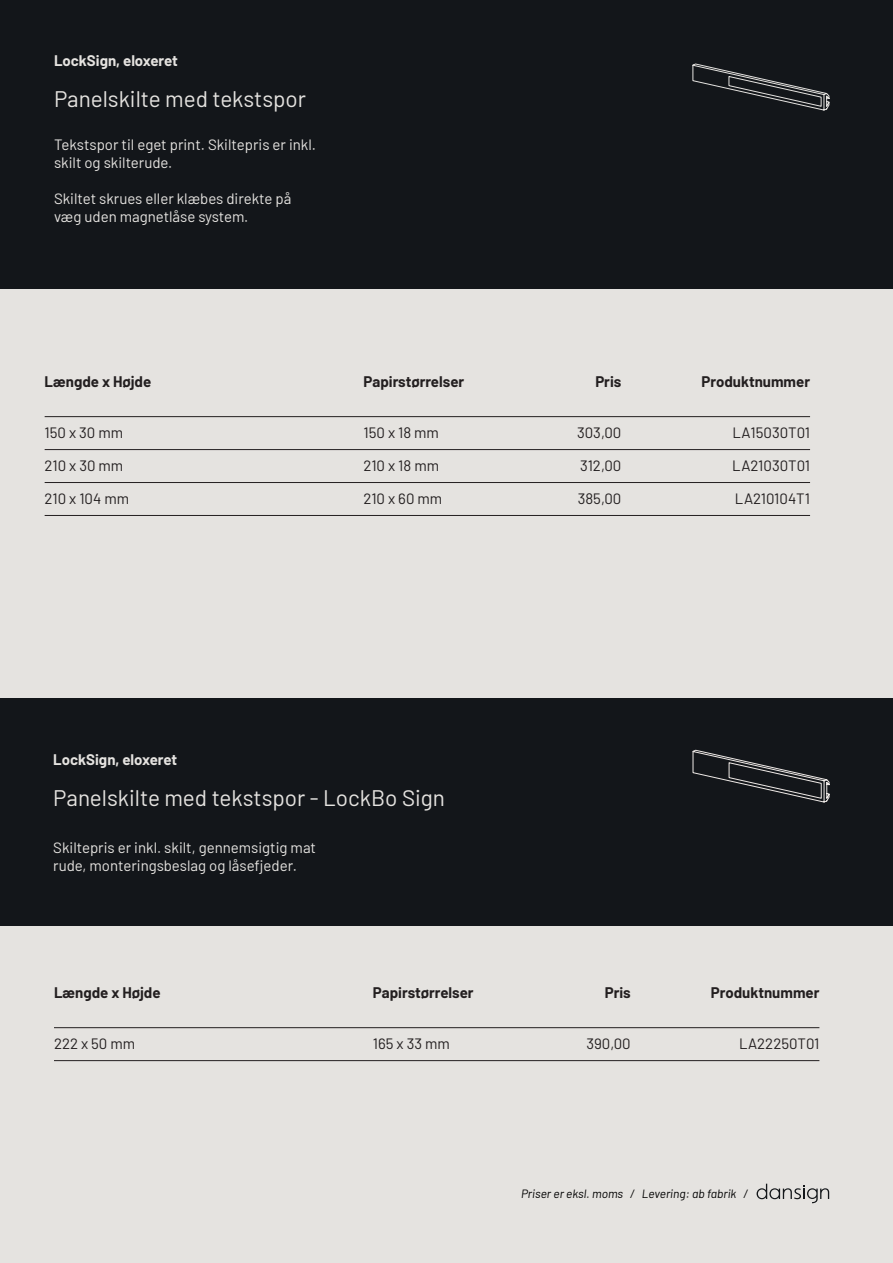
<style>
.page{position:relative;width:893px;height:1263px;background:#e5e3e0}
.page>*{position:absolute;margin:0;border:0;box-sizing:border-box;transform-origin:0 0}
.t1{font:22.5px "Barlow";color:#e5e3e0}
.t2{font:15px/18px "Barlow";color:#e5e3e0}
.t3{font:15px "Barlow";color:#231f20}
.t4{font:700 15px "Barlow";color:#231f20}
.t5{font:700 15px "Barlow";color:#e5e3e0}
.t6{font:italic 12px "Barlow";color:#000}
</style>
<div class="page">
<svg style="left:757px;top:1184px;width:72px;height:19px"></svg>
<div style="left:0;top:0;width:893px;height:288px;background:#13161a"></div>
<div style="left:0;top:698px;width:893px;height:228px;background:#13161a"></div>
<hr style="left:45px;top:449px;width:765px;height:1px;background:#231f20">
<hr style="left:45px;top:416px;width:765px;height:1px;background:#231f20">
<hr style="left:45px;top:515px;width:765px;height:1px;background:#231f20">
<hr style="left:45px;top:482px;width:765px;height:1px;background:#231f20">
<hr style="left:54px;top:1060px;width:765px;height:1px;background:#231f20">
<hr style="left:54px;top:1027px;width:765px;height:1px;background:#231f20">
<svg style="left:693px;top:64px;width:136px;height:46px"></svg>
<svg style="left:693px;top:750px;width:136px;height:52px"></svg>
<p class="t5" style="left:54px;top:50px;width:125px">LockSign, eloxeret</p>
<p class="t1" style="left:54px;top:82px;width:254px">Panelskilte med tekstspor</p>
<p class="t2" style="left:54px;top:135px;width:264px">Tekstspor til eget print. Skiltepris er inkl. skilt og skilterude.</p>
<p class="t2" style="left:54px;top:189px;width:239px">Skiltet skrues eller klæbes direkte på væg uden magnetlåse system.</p>
<p class="t4" style="left:45px;top:370px;width:108px">Længde x Højde</p>
<p class="t4" style="left:364px;top:370px;width:102px">Papirstørrelser</p>
<p class="t4" style="left:595px;top:370px;width:28px">Pris</p>
<p class="t4" style="left:701px;top:370px;width:110px">Produktnummer</p>
<p class="t3" style="left:45px;top:421px;width:80px">150 x 30 mm</p>
<p class="t3" style="left:45px;top:454px;width:80px">210 x 30 mm</p>
<p class="t3" style="left:45px;top:487px;width:86px">210 x 104 mm</p>
<p class="t3" style="left:364px;top:421px;width:77px">150 x 18 mm</p>
<p class="t3" style="left:364px;top:454px;width:77px">210 x 18 mm</p>
<p class="t3" style="left:364px;top:487px;width:80px">210 x 60 mm</p>
<p class="t5" style="left:53px;top:749px;width:125px">LockSign, eloxeret</p>
<p class="t1" style="left:53px;top:781px;width:393px">Panelskilte med tekstspor - LockBo Sign</p>
<p class="t2" style="left:53px;top:837px;width:264px">Skiltepris er inkl. skilt, gennemsigtig mat rude, monteringsbeslag og låsefjeder.</p>
<p class="t3" style="left:577px;top:421px;width:46px">303,00</p>
<p class="t3" style="left:580px;top:454px;width:43px">312,00</p>
<p class="t3" style="left:578px;top:487px;width:45px">385,00</p>
<p class="t3" style="left:732px;top:421px;width:79px">LA15030T01</p>
<p class="t3" style="left:732px;top:454px;width:79px">LA21030T01</p>
<p class="t3" style="left:735px;top:487px;width:77px">LA210104T1</p>
<p class="t4" style="left:54px;top:981px;width:108px">Længde x Højde</p>
<p class="t4" style="left:373px;top:981px;width:102px">Papirstørrelser</p>
<p class="t4" style="left:605px;top:981px;width:28px">Pris</p>
<p class="t4" style="left:711px;top:981px;width:110px">Produktnummer</p>
<p class="t3" style="left:54px;top:1032px;width:83px">222 x 50 mm</p>
<p class="t3" style="left:373px;top:1032px;width:79px">165 x 33 mm</p>
<p class="t3" style="left:586px;top:1032px;width:46px">390,00</p>
<p class="t3" style="left:739px;top:1032px;width:82px">LA22250T01</p>
<p class="t6" style="left:521px;top:1185px;width:229px">Priser er eksl. moms / Levering: ab fabrik /</p>
</div>
